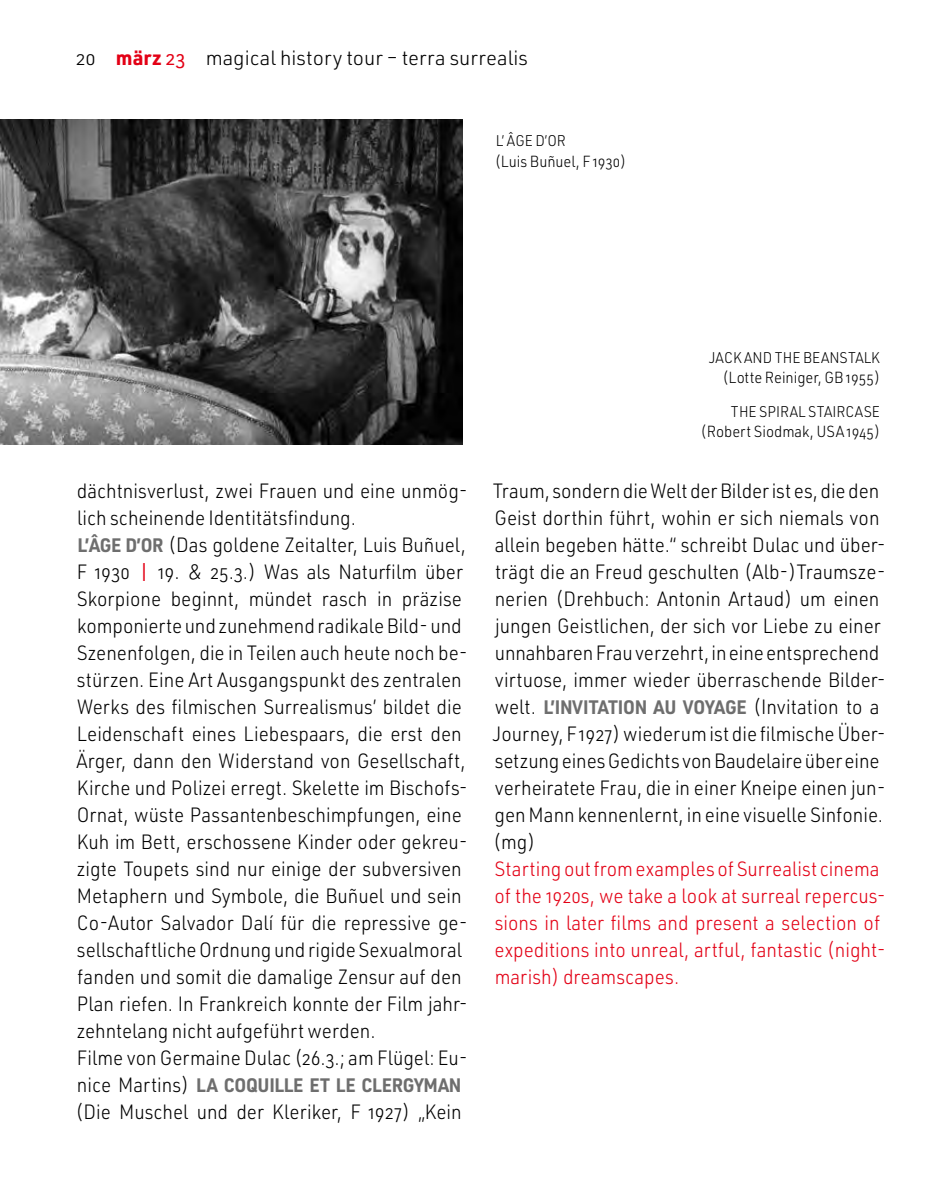
<style>
.page{position:relative;width:944px;height:1200px;background:#fff}
.page>*{position:absolute;margin:0;border:0;box-sizing:border-box;transform-origin:0 0}
.Brot_2{font:300 20.25px/27px "URWDIN";color:#000;scale:.92 1}
.englisch_Brot_2{font:300 20.25px/27px "URWDIN";color:#e30015;scale:.92 1}
.Brot_2-2{font:300 20.25px "URWDIN";color:#000}
.Brot_2-3{font:700 19.12px "URWDIN";letter-spacing:-.015em;color:#6e6e6e;scale:.93 1}
.BU{font:300 15.75px "URWDIN";color:#000;scale:.92 1}
.BU-2{font:300 15.3px "URWDIN";color:#000;scale:.93 1}
.s1{font-weight:700;color:#e30015}
.s2{font-weight:400;color:#e30015}
.s3{font-weight:700;font-size:19.12px;color:#6e6e6e}
.s4{font-family:"URWDIN Cond";font-weight:400;color:#e30015}
.s5{font-weight:300;font-size:20.25px;color:#000}
</style>
<div class="page">
<img style="left:0;top:119px;width:462px;height:325px">
<p class="Brot_2-2" style="left:77px;top:45px;width:453px">20 <span class="s1">märz</span> <span class="s2">23</span> magical history tour – terra surrealis</p>
<p class="BU-2" style="left:496px;top:131px;width:77px">L’ ÂGE D’OR</p>
<p class="BU" style="left:495px;top:151px;width:145px">(Luis Buñuel, F 1930)</p>
<p class="Brot_2" style="left:77px;top:476px;width:427px">dächtnisverlust, zwei Frauen und eine unmög&shy;lich scheinende Identitätsfindung.</p>
<p class="Brot_2" style="left:77px;top:530px;width:427px"><span class="s3">L’ÂGE D’OR</span> (Das goldene Zeitalter, Luis Buñuel, F 1930 <span class="s4">|</span> 19. &amp; 25.3.) Was als Naturfilm über Skorpione beginnt, mündet rasch in präzise komponierte und zunehmend radikale Bild- und Szenenfolgen, die in Teilen auch heute noch be&shy;stürzen. Eine Art Ausgangspunkt des zentralen Werks des filmischen Surrealismus’ bildet die Leidenschaft eines Liebespaars, die erst den Ärger, dann den Widerstand von Gesellschaft, Kirche und Polizei erregt. Skelette im Bischofs-Ornat, wüste Passantenbeschimpfungen, eine Kuh im Bett, erschossene Kinder oder gekreu&shy;zigte Toupets sind nur einige der subversiven Metaphern und Symbole, die Buñuel und sein Co-Autor Salvador Dalí für die repressive ge&shy;sellschaftliche Ordnung und rigide Sexualmoral fanden und somit die damalige Zensur auf den Plan riefen. In Frankreich konnte der Film jahr&shy;zehntelang nicht aufgeführt werden.</p>
<p class="Brot_2" style="left:77px;top:1043px;width:426px">Filme von Germaine Dulac (26.3.; am Flügel: Eu-</p>
<p class="Brot_2-3" style="left:77px;top:1071px;width:415px"><span class="s5">nice Martins)</span> LA COQUILLE ET LE CLERGYMAN</p>
<p class="Brot_2" style="left:75px;top:1097px;width:422px">(Die Muschel und der Kleriker, F 1927) „Kein</p>
<p class="BU-2" style="left:709px;top:347px;width:185px">JACK AND THE BEANSTALK</p>
<p class="BU" style="left:722px;top:367px;width:173px">(Lotte Reiniger, GB 1955)</p>
<p class="BU-2" style="left:731px;top:401px;width:162px">THE SPIRAL STAIRCASE</p>
<p class="BU" style="left:701px;top:421px;width:197px">(Robert Siodmak, USA 1945)</p>
<p class="Brot_2" style="left:493px;top:476px;width:429px">Traum, sondern die Welt der Bilder ist es, die den Geist dorthin führt, wohin er sich niemals von allein begeben hätte.“ schreibt Dulac und über&shy;trägt die an Freud geschulten (Alb-)Traumsze&shy;nerien (Drehbuch: Antonin Artaud) um einen jungen Geistlichen, der sich vor Liebe zu einer unnahbaren Frau verzehrt, in eine entsprechend virtuose, immer wieder überraschende Bilder-</p>
<p class="Brot_2-3" style="left:495px;top:693px;width:415px"><span class="s5">welt.</span> L’INVITATION AU VOYAGE <span class="s5">(Invitation to a</span></p>
<p class="Brot_2" style="left:493px;top:719px;width:428px">Journey, F 1927) wiederum ist die filmische Über&shy;setzung eines Gedichts von Baudelaire über eine verheiratete Frau, die in einer Kneipe einen jun&shy;gen Mann kennenlernt, in eine visuelle Sinfonie. (mg)</p>
<p class="englisch_Brot_2" style="left:494px;top:854px;width:427px">Starting out from examples of Surrealist cinema of the 1920s, we take a look at surreal repercus&shy;sions in later films and present a selection of expeditions into unreal, artful, fantastic (night&shy;marish) dreamscapes.</p>
</div>
